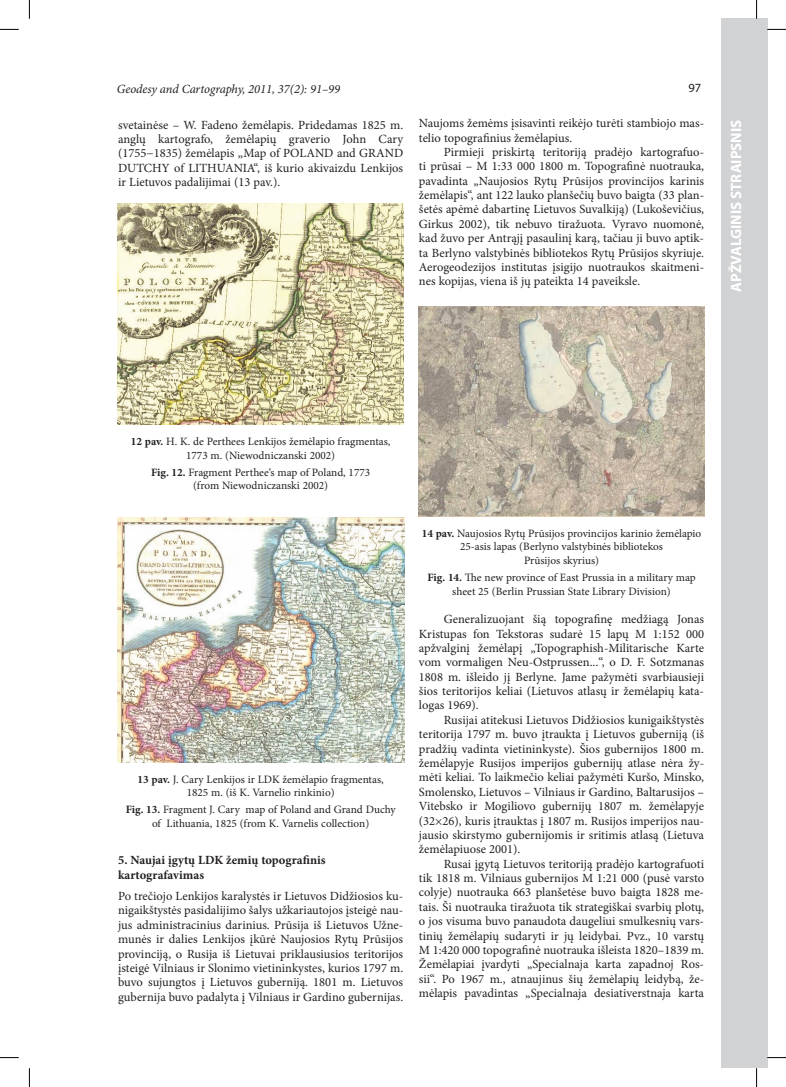
<style>
.page{position:relative;width:786px;height:1087px;background:#fff}
.page>*{position:absolute;margin:0;border:0;box-sizing:border-box;transform-origin:0 0}
.t1{font:700 15px "Myriad Pro";color:#fff}
.t2{font:12.5px/14.4px "Minion Pro";color:#231f20;text-align:justify}
.t3{font:700 12.5px/14.4px "Minion Pro";color:#231f20}
.t4{font:italic 12.5px "Minion Pro";letter-spacing:-.005em;color:#231f20}
.t5{font:12.5px "Myriad Pro";color:#231f20}
.t6{font:11.25px/13.5px "Minion Pro";color:#231f20;text-align:center}
.s1{font-weight:700}
</style>
<div class="page">
<div style="left:720px;top:19px;width:46px;height:1049px;background:#d1d2d4"></div>
<img style="left:117px;top:203px;width:286px;height:221px">
<img style="left:117px;top:517px;width:287px;height:245px">
<img style="left:418px;top:306px;width:286px;height:210px">
<svg style="left:0;top:29px;width:19px;height:1px"></svg>
<svg style="left:766px;top:29px;width:19px;height:1px"></svg>
<svg style="left:0;top:1057px;width:19px;height:1px"></svg>
<svg style="left:766px;top:1056px;width:19px;height:2px"></svg>
<svg style="left:29px;top:0;width:1px;height:19px"></svg>
<svg style="left:29px;top:1068px;width:1px;height:18px"></svg>
<svg style="left:755px;top:0;width:2px;height:19px"></svg>
<svg style="left:756px;top:1068px;width:1px;height:18px"></svg>
<p class="t4" style="left:117px;top:80px;width:225px">Geodesy and Cartography, 2011, 37(2): 91–99</p>
<p class="t5" style="left:688px;top:80px;width:14px">97</p>
<p class="t2" style="left:118px;top:117px;width:286px">svetainėse – W. Fadeno žemėlapis. Pridedamas 1825 m. anglų kartografo, žemėlapių graverio john Cary (1755−1835) žemėlapis „Map of POLAND and GRAND DUTCHY of LITHUANIA“, iš kurio akivaizdu Lenkijos ir Lietuvos padalijimai (13 pav.).</p>
<p class="t2" style="left:419px;top:116px;width:286px">Naujoms žemėms įsisavinti reikėjo turėti stambiojo mas&shy;telio topografinius žemėlapius.</p>
<p class="t2" style="left:419px;top:145px;width:286px;text-indent:25px">Pirmieji priskirtą teritoriją pradėjo kartografuo&shy;ti prūsai – M 1:33 000 1800 m. Topografinė nuotrauka, pavadinta „Naujosios Rytų Prūsijos provincijos karinis žemėlapis“, ant 122 lauko planšečių buvo baigta (33 plan&shy;šetės apėmė dabartinę Lietuvos Suvalkiją) (Lukoševičius, Girkus 2002), tik nebuvo tiražuota. Vyravo nuomonė, kad žuvo per Antrąjį pasaulinį karą, tačiau ji buvo aptik&shy;ta Berlyno valstybinės bibliotekos Rytų Prūsijos skyriuje.<br>Aerogeodezijos institutas įsigijo nuotraukos skaitmeni&shy;nes kopijas, viena iš jų pateikta 14 paveiksle.</p>
<p class="t1" style="left:726px;top:292px;width:174px;rotate:-90deg">APŽVALGINIS STRAIPSNIS</p>
<p class="t6" style="left:131px;top:435px;width:261px"><span class="s1">12 pav.</span> H. K. de Perthees Lenkijos žemėlapio fragmentas,<br>1773 m. (Niewodniczanski 2002)</p>
<p class="t6" style="left:151px;top:465px;width:220px"><span class="s1">Fig. 12.</span> Fragment Perthee‘s map of Poland, 1773 (from Niewodniczanski 2002)</p>
<p class="t6" style="left:137px;top:772px;width:247px"><span class="s1">13 pav.</span> j. Cary Lenkijos ir LDK žemėlapio fragmentas,<br>1825 m. (iš K. Varnelio rinkinio)</p>
<p class="t6" style="left:126px;top:802px;width:271px"><span class="s1">Fig. 13.</span> Fragment j. Cary map of Poland and Grand Duchy of Lithuania, 1825 (from K. Varnelis collection)</p>
<p class="t3" style="left:118px;top:852px;width:209px">5. Naujai įgytų LDK žemių topografinis kartografavimas</p>
<p class="t2" style="left:118px;top:888px;width:286px">Po trečiojo Lenkijos karalystės ir Lietuvos Didžiosios ku&shy;nigaikštystės pasidalijimo šalys užkariautojos įsteigė nau&shy;jus administracinius darinius. Prūsija iš Lietuvos Užne&shy;munės ir dalies Lenkijos įkūrė Naujosios Rytų Prūsijos provinciją, o Rusija iš Lietuvai priklausiusios teritorijos įsteigė Vilniaus ir Slonimo vietininkystes, kurios 1797 m. buvo sujungtos į Lietuvos guberniją. 1801 m. Lietuvos gubernija buvo padalyta į Vilniaus ir Gardino gubernijas.</p>
<p class="t6" style="left:421px;top:526px;width:281px"><span class="s1">14 pav.</span> Naujosios Rytų Prūsijos provincijos karinio žemėlapio<br>25-asis lapas (Berlyno valstybinės bibliotekos<br>Prūsijos skyrius)</p>
<p class="t6" style="left:427px;top:570px;width:269px"><span class="s1">Fig. 14.</span> The new province of East Prussia in a military map sheet 25 (Berlin Prussian State Library Division)</p>
<p class="t2" style="left:419px;top:612px;width:286px;text-indent:25px">Generalizuojant šią topografinę medžiagą jonas Kristupas fon Tekstoras sudarė 15 lapų M 1:152 000 apžvalginį žemėlapį „Topographish-Militarische Karte vom vormaligen Neu-Ostprussen...“, o D. F. Sotzmanas 1808 m. išleido jį Berlyne. jame pažymėti svarbiausieji šios teritorijos keliai (Lietuvos atlasų ir žemėlapių kata&shy;logas 1969).</p>
<p class="t2" style="left:419px;top:712px;width:286px;text-indent:25px">Rusijai atitekusi Lietuvos Didžiosios kunigaikštystės teritorija 1797 m. buvo įtraukta į Lietuvos guberniją (iš pradžių vadinta vietininkyste). Šios gubernijos 1800 m. žemėlapyje Rusijos imperijos gubernijų atlase nėra žy&shy;mėti keliai. To laikmečio keliai pažymėti Kuršo, Minsko, Smolensko, Lietuvos – Vilniaus ir Gardino, Baltarusijos – Vitebsko ir Mogiliovo gubernijų 1807 m. žemėlapyje (32×26), kuris įtrauktas į 1807 m. Rusijos imperijos nau&shy;jausio skirstymo gubernijomis ir sritimis atlasą (Lietuva žemėlapiuose 2001).</p>
<p class="t2" style="left:419px;top:856px;width:286px;text-indent:25px">Rusai įgytą Lietuvos teritoriją pradėjo kartografuoti tik 1818 m. Vilniaus gubernijos M 1:21 000 (pusė varsto colyje) nuotrauka 663 planšetėse buvo baigta 1828 me&shy;tais. Ši nuotrauka tiražuota tik strategiškai svarbių plotų, o jos visuma buvo panaudota daugeliui smulkesnių vars&shy;tinių žemėlapių sudaryti ir jų leidybai. Pvz., 10 varstų M 1:420 000 topografinė nuotrauka išleista 1820–1839 m.<br>Žemėlapiai įvardyti „Specialnaja karta zapadnoj Ros&shy;sii“. Po 1967 m., atnaujinus šių žemėlapių leidybą, že&shy;mėlapis pavadintas „Specialnaja desiativerstnaja karta</p>
</div>
